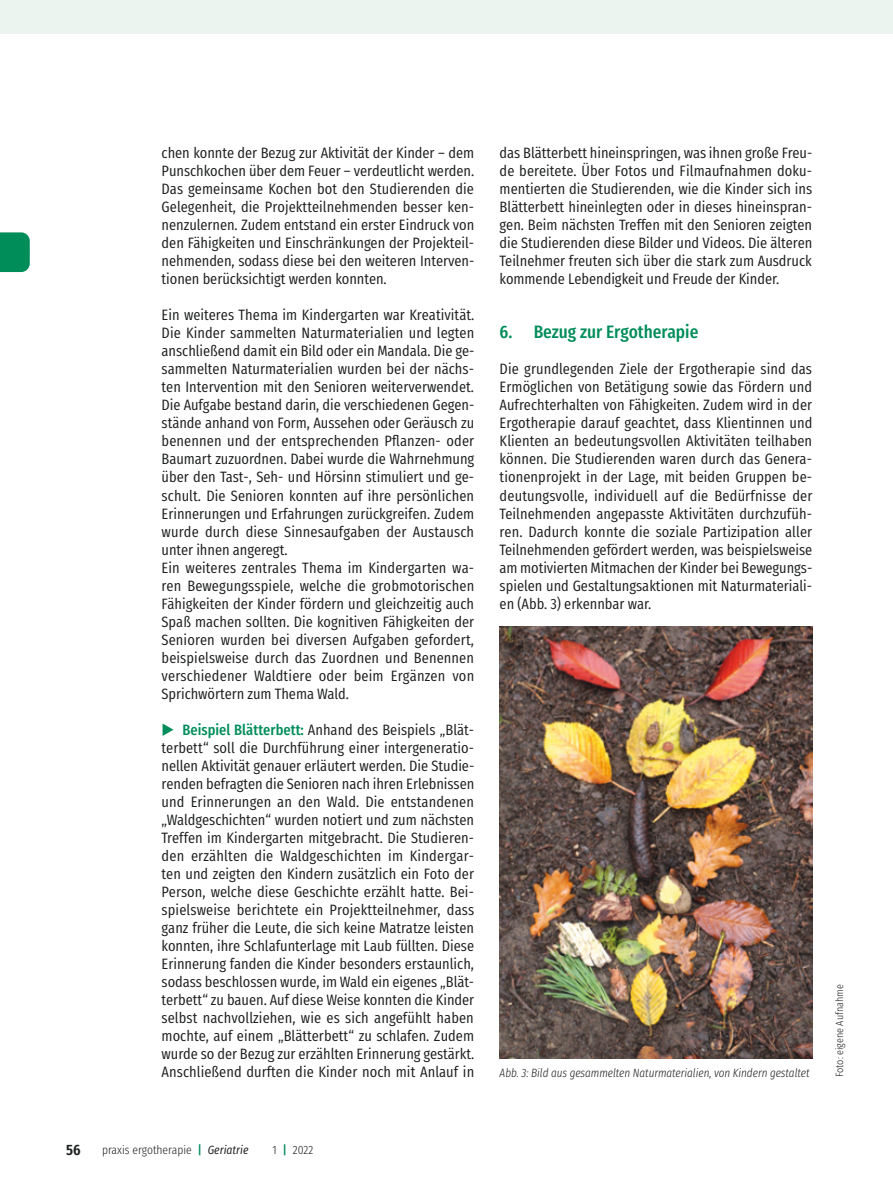
<style>
.page{position:relative;width:893px;height:1191px;background:#fff}
.page>*{position:absolute;margin:0;border:0;box-sizing:border-box;transform-origin:0 0}
.t1{font:500 18px "Fira Sans Condensed";color:#008d5a}
.t2{font:15px/18px "Fira Sans Condensed";color:#1d1e1f;text-align:justify}
.t3{font:600 15px "Fira Sans Condensed";color:#1d1e1f}
.t4{font:italic 300 12px "Fira Sans Condensed";color:#1d1e1f}
.t5{font:300 12px "Fira Sans Condensed";color:#1d1e1f}
.t6{font:300 10.5px "Fira Sans Condensed";color:#1d1e1f}
.s1{color:#008d5a}
.s2{font-weight:500;color:#008d5a}
.s3{font-weight:400;font-style:italic}
</style>
<div class="page">
<svg style="left:0;top:232px;width:30px;height:40px"></svg>
<div style="left:0;top:0;width:893px;height:34px;background:#ebf4ef"></div>
<img style="left:500px;top:626px;width:312px;height:432px">
<p class="t2" style="left:162px;top:142px;width:314px">chen konnte der Bezug zur Aktivität der Kinder – dem Punschkochen über dem Feuer – verdeutlicht werden.<br>Das gemeinsame Kochen bot den Studierenden die Gelegenheit, die Projektteilnehmenden besser ken&shy;nenzulernen. Zudem entstand ein erster Eindruck von den Fähigkeiten und Einschränkungen der Projekteil&shy;nehmenden, sodass diese bei den weiteren Interven&shy;tionen berücksichtigt werden konnten.</p>
<p class="t2" style="left:162px;top:304px;width:314px;text-align:left">Ein weiteres Thema im Kindergarten war Kreativität.<br>Die Kinder sammelten Naturmaterialien und legten anschließend damit ein Bild oder ein Mandala. Die ge&shy;sammelten Naturmaterialien wurden bei der nächs&shy;ten Intervention mit den Senioren weiterverwendet.<br>Die Aufgabe bestand darin, die verschiedenen Gegen&shy;stände anhand von Form, Aussehen oder Geräusch zu benennen und der entsprechenden Pflanzen- oder Baumart zuzuordnen. Dabei wurde die Wahrnehmung über den Tast-, Seh- und Hörsinn stimuliert und ge&shy;schult. Die Senioren konnten auf ihre persönlichen Erinnerungen und Erfahrungen zurückgreifen. Zudem wurde durch diese Sinnesaufgaben der Austausch unter ihnen angeregt.<br>Ein weiteres zentrales Thema im Kindergarten wa&shy;ren Bewegungsspiele, welche die grobmotorischen Fähigkeiten der Kinder fördern und gleichzeitig auch Spaß machen sollten. Die kognitiven Fähigkeiten der Senioren wurden bei diversen Aufgaben gefordert, beispielsweise durch das Zuordnen und Benennen verschiedener Waldtiere oder beim Ergänzen von Sprichwörtern zum Thema Wald.</p>
<p class="t2" style="left:162px;top:718px;width:314px"><span class="s1">◆</span> <span class="s2">Beispiel Blätterbett:</span> Anhand des Beispiels „Blät&shy;terbett“ soll die Durchführung einer intergeneratio&shy;nellen Aktivität genauer erläutert werden. Die Studie&shy;renden befragten die Senioren nach ihren Erlebnissen und Erinnerungen an den Wald. Die entstandenen „Waldgeschichten“ wurden notiert und zum nächsten Treffen im Kindergarten mitgebracht. Die Studieren&shy;den erzählten die Waldgeschichten im Kindergar&shy;ten und zeigten den Kindern zusätzlich ein Foto der Person, welche diese Geschichte erzählt hatte. Bei&shy;spielsweise berichtete ein Projektteilnehmer, dass ganz früher die Leute, die sich keine Matratze leisten konnten, ihre Schlafunterlage mit Laub füllten. Diese Erinnerung fanden die Kinder besonders erstaunlich, sodass beschlossen wurde, im Wald ein eigenes „Blät&shy;terbett“ zu bauen. Auf diese Weise konnten die Kinder selbst nachvollziehen, wie es sich angefühlt haben mochte, auf einem „Blätterbett“ zu schlafen. Zudem wurde so der Bezug zur erzählten Erinnerung gestärkt.<br>Anschließend durften die Kinder noch mit Anlauf in</p>
<p class="t2" style="left:500px;top:142px;width:314px">das Blätterbett hineinspringen, was ihnen große Freu&shy;de bereitete. Über Fotos und Filmaufnahmen doku&shy;mentierten die Studierenden, wie die Kinder sich ins Blätterbett hineinlegten oder in dieses hineinspran&shy;gen. Beim nächsten Treffen mit den Senioren zeigten die Studierenden diese Bilder und Videos. Die älteren Teilnehmer freuten sich über die stark zum Ausdruck kommende Lebendigkeit und Freude der Kinder.</p>
<p class="t1" style="left:500px;top:316px;width:200px">6. Bezug zur Ergotherapie</p>
<p class="t2" style="left:500px;top:358px;width:314px">Die grundlegenden Ziele der Ergotherapie sind das Ermöglichen von Betätigung sowie das Fördern und Aufrechterhalten von Fähigkeiten. Zudem wird in der Ergotherapie darauf geachtet, dass Klientinnen und Klienten an bedeutungsvollen Aktivitäten teilhaben können. Die Studierenden waren durch das Genera&shy;tionenprojekt in der Lage, mit beiden Gruppen be&shy;deutungsvolle, individuell auf die Bedürfnisse der Teilnehmenden angepasste Aktivitäten durchzufüh&shy;ren. Dadurch konnte die soziale Partizipation aller Teilnehmenden gefördert werden, was beispielsweise am motivierten Mitmachen der Kinder bei Bewegungs&shy;spielen und Gestaltungsaktionen mit Naturmateriali&shy;en (Abb. 3) erkennbar war.</p>
<p class="t4" style="left:500px;top:1064px;width:311px">Abb. 3: Bild aus gesammelten Naturmaterialien, von Kindern gestaltet</p>
<p class="t6" style="left:830px;top:1077px;width:94px;rotate:-90deg">Foto: eigene Aufnahme</p>
<p class="t3" style="left:66px;top:1135px;width:16px">56</p>
<p class="t5" style="left:102px;top:1139px;width:148px">praxis ergotherapie <span class="s2">|</span> <span class="s3">Geriatrie</span></p>
<p class="t5" style="left:273px;top:1139px;width:42px">1 <span class="s2">|</span> 2022</p>
</div>
